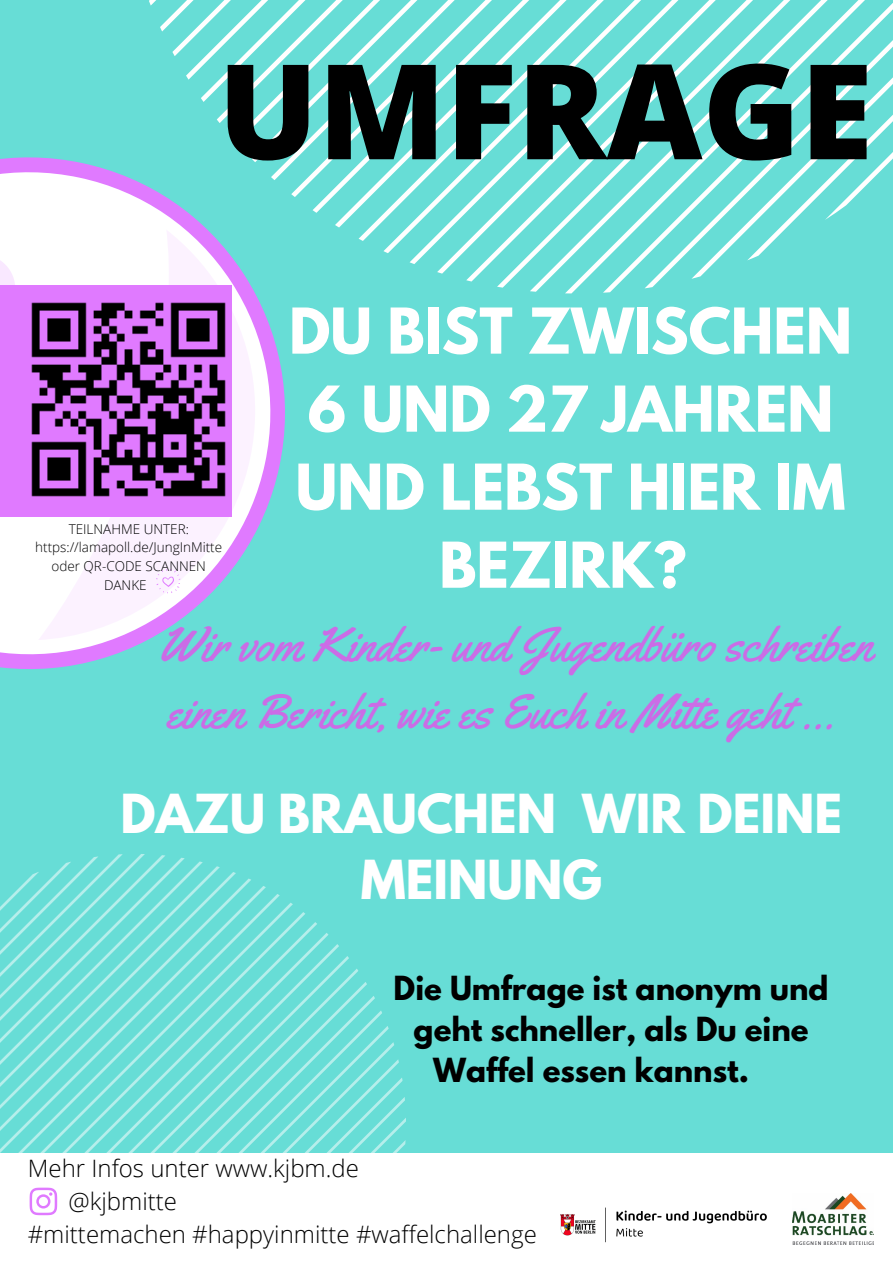
<style>
.page{position:relative;width:893px;height:1263px;background:#67ddd6}
.page>*{position:absolute;margin:0;border:0;box-sizing:border-box;transform-origin:0 0}
.t1{font:800 132.15px "Open Sans";color:#000}
.t2{font:700 55.95px/78px "League Spartan";color:#fff;text-align:center}
.t3{font:48px/67px "Yellowtail";color:#cb6ce6}
.t4{font:700 47.62px/66.4px "League Spartan";color:#fff;text-align:center}
.t5{font:700 29.4px "League Spartan";color:#000}
.t6{font:300 24px "Open Sans";color:#000}
.t7{font:300 13.5px "Open Sans";color:#000}
</style>
<div class="page">
<svg style="left:149px;top:0;width:744px;height:260px"></svg>
<svg style="left:0;top:59px;width:383px;height:610px"></svg>
<svg style="left:156px;top:569px;width:25px;height:24px"></svg>
<div style="left:0;top:1154px;width:893px;height:109px;background:#fff"></div>
<svg style="left:0;top:854px;width:406px;height:362px"></svg>
<img style="left:792px;top:1194px;width:81px;height:50px">
<img style="left:560px;top:1207px;width:207px;height:36px">
<img style="left:1px;top:272px;width:248px;height:244px">
<p class="t1" style="left:218px;top:18px;width:656px">UMFRAGE</p>
<p class="t7" style="left:69px;top:519px;width:122px">TEILNAHME UNTER:</p>
<p class="t7" style="left:35px;top:538px;width:188px">https://lamapoll.de/JungInMitte</p>
<p class="t7" style="left:52px;top:556px;width:156px">oder QR-CODE SCANNEN</p>
<p class="t7" style="left:104px;top:575px;width:44px">DANKE</p>
<p class="t2" style="left:289px;top:299px;width:564px">DU BIST ZWISCHEN<br>6 UND 27 JAHREN<br>UND LEBST HIER IM<br>BEZIRK?</p>
<p class="t3" style="left:158px;top:612px;width:715px">Wir vom Kinder- und Jugendbüro schreiben einen Bericht, wie es Euch in Mit e geht ...</p>
<p class="t4" style="left:121px;top:786px;width:723px">DAZU BRAUCHEN WIR DEINE<br>MEINUNG</p>
<p class="t5" style="left:393px;top:973px;width:436px">Die Umfrage ist anonym und</p>
<p class="t5" style="left:413px;top:1014px;width:396px">geht schneller, als Du eine</p>
<p class="t5" style="left:433px;top:1055px;width:317px">Waffel essen kannst.</p>
<p class="t6" style="left:28px;top:1151px;width:333px">Mehr Infos unter www.kjbm.de</p>
<p class="t6" style="left:69px;top:1184px;width:110px">@kjbmitte</p>
<p class="t6" style="left:28px;top:1217px;width:510px">#mittemachen #happyinmitte #waffelchallenge</p>
</div>
